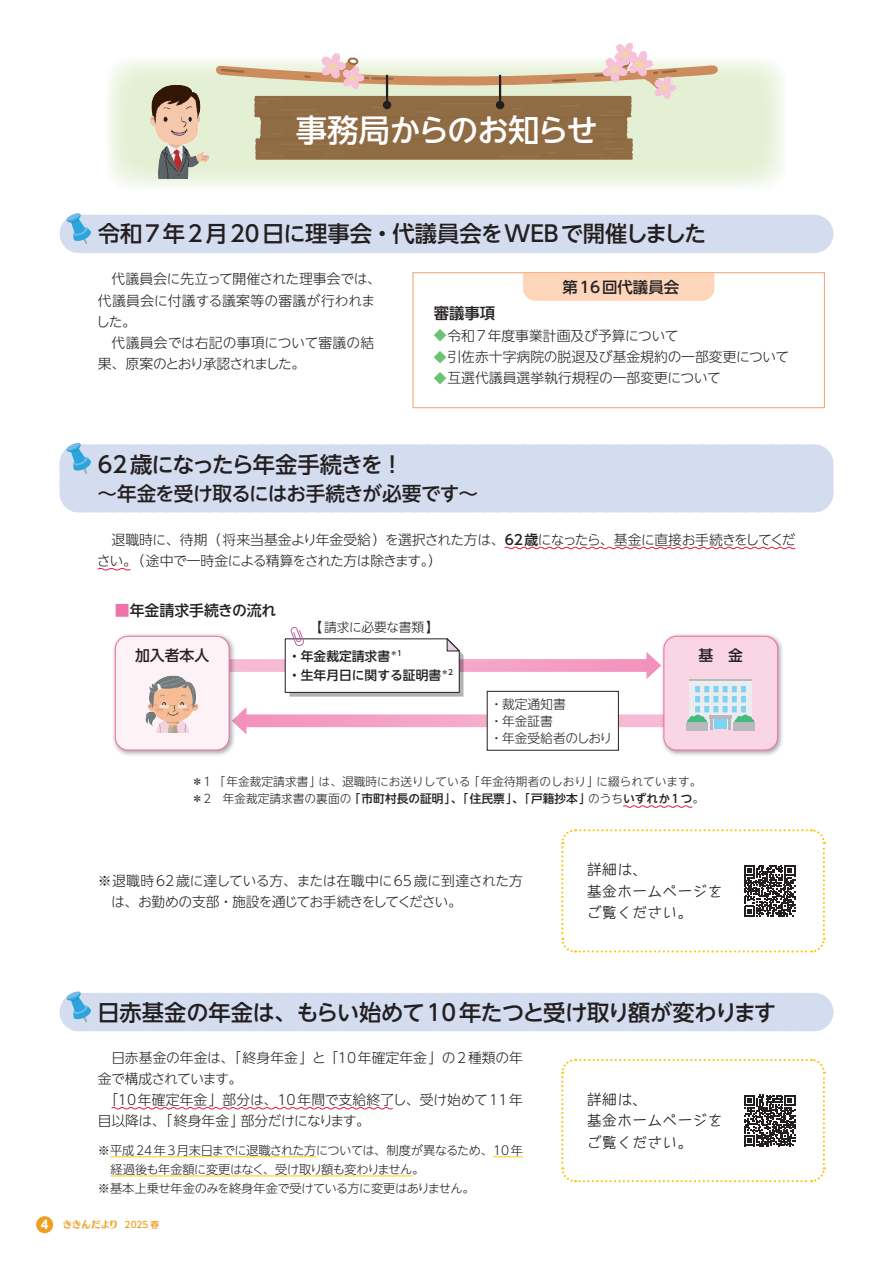
<style>
.page{position:relative;width:893px;height:1263px;background:#fff}
.page>*{position:absolute;margin:0;border:0;box-sizing:border-box;transform-origin:0 0}
.NT_L_13_20{font:500 31.35px "UD Shin Go NT Pro";letter-spacing:-.035em;color:#fff}
.t1{font:500 22.35px "UD Shin Go NT Pro";letter-spacing:-.01em;color:#231f20}
.t2{font:500 22.35px "UD Shin Go NT Pro";letter-spacing:-.06em;color:#231f20}
.t3{font:500 19.65px "UD Shin Go NT Pro";letter-spacing:-.05em;color:#231f20}
.NT_L_13_20-2{font:500 15.45px "UD Shin Go NT Pro";color:#231f20}
.NT_L_13_20-3{font:15.15px "September N 3";color:#231f20}
.NT_L_13_20-4{font:500 14.85px "UD Shin Go NT Pro";color:#231f20}
.NT_L_13_20-5{font:300 13.8px/21.3px "UD Shin Go NT Pro";letter-spacing:-.01em;color:#231f20}
.NT_L_13_20-6{font:300 13.8px/21.3px "UD Shin Go NT Pro";letter-spacing:-.035em;color:#231f20}
.t4{font:500 12.75px "UD Shin Go NT Pro";color:#231f20}
.NT_L_13_20-7{font:300 12.75px "UD Shin Go NT Pro";color:#231f20}
.NT_L_13_20-8{font:300 12.75px "UD Shin Go NT Pro";letter-spacing:-.035em;color:#231f20}
.NT_L_13_20-9{font:300 12.15px/19.2px "UD Shin Go NT Pro";letter-spacing:-.04em;color:#231f20}
.t5{font:500 11.7px "UD Shin Go NT Pro";color:#231f20}
.t6{font:300 11.7px "UD Shin Go NT Pro";color:#231f20}
.t7{font:9.6px "Skip Std E";letter-spacing:-.03em;color:#ee9f20}
.s1{font-size:12.75px;color:#6ec275}
.s2{font-weight:500}
.s3{color:#f171ab}
.s4{font-weight:300}
.s5{font-family:"UD Shin Go NT Pro";font-weight:700;font-size:11.7px;color:#fff}
.s6{font-family:"UD Shin Go NT Pro";font-weight:500;font-size:9px}
.s7{font-family:"UD Shin Go NT Pro";font-weight:500;font-size:8.7px}
</style>
<div class="page">
<div style="left:60px;top:993px;width:773px;height:38px;background:#d4dcef;border-radius:19px"></div>
<div style="left:60px;top:444px;width:773px;height:68px;background:#d4dcef"></div>
<svg style="left:236px;top:659px;width:410px;height:13px;background:#f4a4c8"></svg>
<svg style="left:646px;top:652px;width:14px;height:27px"></svg>
<div style="left:523px;top:274px;width:191px;height:27px;background:#fdd5bb"></div>
<div style="left:412px;top:272px;width:413px;height:136px;border:1px solid #f8a474"></div>
<svg style="left:504px;top:546px;width:292px;height:4px"></svg>
<svg style="left:97px;top:568px;width:34px;height:3px"></svg>
<svg style="left:106px;top:57px;width:681px;height:132px"></svg>
<svg style="left:216px;top:43px;width:502px;height:117px"></svg>
<hr style="left:261px;top:117px;width:366px;height:1px;background:#8a6741">
<hr style="left:261px;top:138px;width:366px;height:2px;background:#8a6741">
<img style="left:140px;top:81px;width:80px;height:98px">
<svg style="left:246px;top:714px;width:414px;height:13px;background:#f4a6c9"></svg>
<svg style="left:236px;top:707px;width:10px;height:27px"></svg>
<div style="left:112px;top:632px;width:124px;height:125px;background:#231f20;opacity:.4"></div>
<div style="left:115px;top:636px;width:114px;height:114px;background:#fdf3f7;border-radius:13px"></div>
<div style="left:115px;top:636px;width:115px;height:114px;border:1px solid #f171ab;border-radius:13px"></div>
<div style="left:660px;top:632px;width:124px;height:125px;background:#231f20;opacity:.4"></div>
<div style="left:664px;top:636px;width:114px;height:114px;background:#fad6e5;border-radius:13px"></div>
<div style="left:663px;top:636px;width:115px;height:114px;border:1px solid #f171ab;border-radius:13px"></div>
<div style="left:487px;top:691px;width:131px;height:59px;background:#fff"></div>
<div style="left:487px;top:691px;width:132px;height:59px;border:1px solid #231f20"></div>
<img style="left:145px;top:675px;width:54px;height:58px">
<div style="left:689px;top:679px;width:63px;height:50px;background:#ececee"></div>
<div style="left:686px;top:722px;width:22px;height:8px;background:#b8b9bc"></div>
<hr style="left:689px;top:679px;width:63px;height:2px;background:#b8b9bc">
<svg style="left:687px;top:686px;width:68px;height:44px"></svg>
<svg style="left:285px;top:626px;width:178px;height:71px"></svg>
<svg style="left:623px;top:805px;width:70px;height:3px"></svg>
<svg style="left:561px;top:829px;width:265px;height:124px"></svg>
<svg style="left:111px;top:1107px;width:282px;height:3px"></svg>
<hr style="left:110px;top:1156px;width:206px;height:1px;background:#feca0a">
<hr style="left:493px;top:1156px;width:30px;height:1px;background:#feca0a">
<hr style="left:111px;top:1175px;width:301px;height:1px;background:#feca0a">
<svg style="left:561px;top:1058px;width:265px;height:125px"></svg>
<svg style="left:66px;top:443px;width:26px;height:31px"></svg>
<svg style="left:66px;top:991px;width:25px;height:32px"></svg>
<div style="left:60px;top:215px;width:773px;height:38px;background:#d4dcef;border-radius:19px"></div>
<svg style="left:66px;top:213px;width:26px;height:31px"></svg>
<div style="left:36px;top:1216px;width:17px;height:17px;background:#ee9f20;border-radius:50%"></div>
<p class="NT_L_13_20" style="left:296px;top:104px;width:303px">事務局からのお知らせ</p>
<p class="t1" style="left:98px;top:216px;width:610px">令和7年2月20日に理事会・代議員会をWEBで開催しました</p>
<p class="NT_L_13_20-5" style="left:96px;top:268px;width:286px;text-indent:15px">代議員会に先立って開催された理事会では、代議員会に付議する議案等の審議が行われました。</p>
<p class="NT_L_13_20-5" style="left:98px;top:332px;width:278px;text-indent:14px">代議員会では右記の事項について審議の結果、原案のとおり承認されました。</p>
<p class="NT_L_13_20-2" style="left:562px;top:275px;width:118px">第16回代議員会</p>
<p class="NT_L_13_20-2" style="left:434px;top:300px;width:63px">審議事項</p>
<p class="NT_L_13_20-5" style="left:434px;top:324px;width:246px"><span class="s1">◆</span>令和7年度事業計画及び予算について</p>
<p class="NT_L_13_20-5" style="left:434px;top:346px;width:357px"><span class="s1">◆</span>引佐赤十字病院の脱退及び基金規約の一部変更について</p>
<p class="NT_L_13_20-5" style="left:434px;top:367px;width:289px"><span class="s1">◆</span>互選代議員選挙執行規程の一部変更について</p>
<p class="t2" style="left:98px;top:446px;width:307px">62 歳になったら年金手続きを ！</p>
<p class="t3" style="left:98px;top:478px;width:382px">～年金を受け取るにはお手続きが必要です～</p>
<p class="NT_L_13_20-6" style="left:97px;top:528px;width:700px;text-indent:15px">退職時に、待期（将来当基金より年金受給）を選択された方は、<span class="s2">62 歳</span>になったら、基金に直接お手続きをしてください。（途中で一時金による精算をされた方は除きます。）</p>
<p class="NT_L_13_20-4" style="left:115px;top:598px;width:163px"><span class="s3">■</span>年金請求手続きの流れ</p>
<p class="NT_L_13_20-8" style="left:310px;top:617px;width:131px">【請求に必要な書類】</p>
<p class="t4" style="left:288px;top:646px;width:116px">・年金裁定請求書<sup>＊1</sup></p>
<p class="t4" style="left:288px;top:665px;width:167px">・生年月日に関する証明書<sup>＊2</sup></p>
<p class="NT_L_13_20-4" style="left:135px;top:643px;width:76px">加入者本人</p>
<p class="NT_L_13_20-4" style="left:698px;top:643px;width:46px">基　金</p>
<p class="NT_L_13_20-7" style="left:490px;top:693px;width:77px">・裁定通知書</p>
<p class="NT_L_13_20-7" style="left:490px;top:710px;width:65px">・年金証書</p>
<p class="NT_L_13_20-7" style="left:490px;top:727px;width:124px">・年金受給者のしおり</p>
<p class="t6" style="left:191px;top:772px;width:512px">＊1 「年金裁定請求書」は、退職時にお送りしている「年金待期者のしおり」に綴られています。</p>
<p class="t5" style="left:191px;top:789px;width:514px"><span class="s4">＊2　年金裁定請求書の裏面の</span>「市町村長の証明」、「住民票」、「戸籍抄本」<span class="s4">のうち</span>いずれか1つ<span class="s4">。</span></p>
<p class="NT_L_13_20-5" style="left:111px;top:869px;width:413px;text-indent:-13px">※退職時62歳に達している方、または在職中に65歳に到達された方は、お勤めの支部・施設を通じてお手続きをしてください。</p>
<p class="NT_L_13_20-3" style="left:587px;top:862px;width:62px">詳細は、</p>
<p class="NT_L_13_20-3" style="left:587px;top:883px;width:137px">基金ホームページを</p>
<p class="NT_L_13_20-3" style="left:587px;top:904px;width:107px">ご覧ください。</p>
<p class="t1" style="left:98px;top:994px;width:680px">日赤基金の年金は、もらい始めて10年たつと受け取り額が変わります</p>
<p class="NT_L_13_20-5" style="left:98px;top:1046px;width:427px;text-indent:14px">日赤基金の年金は、「終身年金」と「10年確定年金」の2種類の年金で構成されています。</p>
<p class="NT_L_13_20-5" style="left:98px;top:1089px;width:427px;text-indent:6px">「10年確定年金」部分は、10年間で支給終了し、受け始めて11年目以降は、「終身年金」部分だけになります。</p>
<p class="NT_L_13_20-9" style="left:111px;top:1140px;width:414px;text-indent:-13px">※平成24年3月末日までに退職された方については、制度が異なるため、10年経過後も年金額に変更はなく、受け取り額も変わりません。</p>
<p class="NT_L_13_20-9" style="left:98px;top:1178px;width:378px">※基本上乗せ年金のみを終身年金で受けている方に変更はありません。</p>
<p class="NT_L_13_20-3" style="left:587px;top:1092px;width:62px">詳細は、</p>
<p class="NT_L_13_20-3" style="left:587px;top:1113px;width:137px">基金ホームページを</p>
<p class="NT_L_13_20-3" style="left:587px;top:1134px;width:107px">ご覧ください。</p>
<p class="t7" style="left:41px;top:1217px;width:120px"><span class="s5">4</span> ききんだより <span class="s6">2025</span> <span class="s7">春</span></p>
</div>
